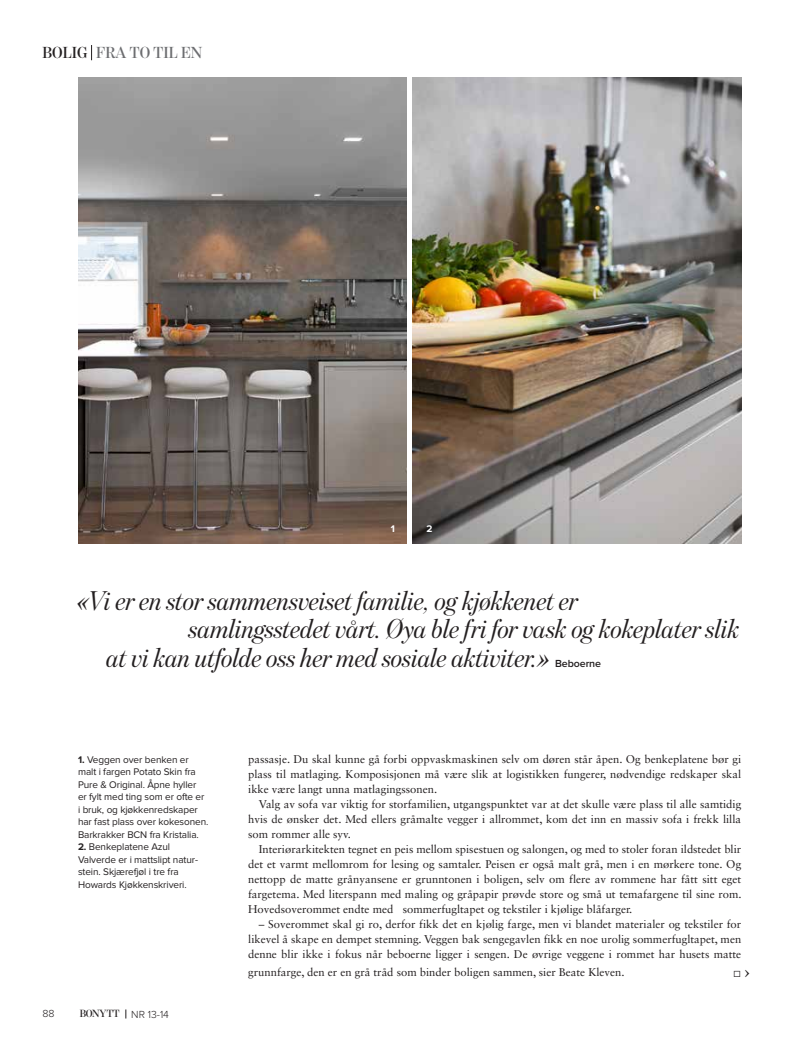
<style>
.page{position:relative;width:798px;height:1056px;background:#fff}
.page>*{position:absolute;margin:0;border:0;box-sizing:border-box;transform-origin:0 0}
.t1{font:italic 27.5px "Benton Mod Disp";letter-spacing:-.01em;color:#231f20}
.t2{font:22.5px "Sabon LT Std";color:#231f20}
.t3{font:600 16.25px "Benton Mod Disp";color:#6c6d70}
.t4{font:11.25px/15px "Sabon LT Std";color:#231f20;text-align:justify}
.t5{font:300 10.62px "Proxima Nova";color:#231f20}
.t6{font:600 10.62px "Proxima Nova";color:#231f20}
.t7{font:10px/12.5px "Proxima Nova";letter-spacing:-.01em;color:#231f20}
.t8{font:700 10px "Proxima Nova";color:#fff}
.s1{color:#231f20}
.s2{font-weight:700}
.s3{font-family:"Benton Mod Disp";font-weight:600}
</style>
<div class="page">
<svg style="left:91px;top:45px;width:1px;height:15px"></svg>
<img style="left:78px;top:78px;width:329px;height:466px">
<img style="left:412px;top:78px;width:329px;height:466px">
<h3 class="t3" style="left:43px;top:43px;width:161px"><span class="s1">BOLIG</span> FRA TO TIL EN</h3>
<p class="t8" style="left:390px;top:523px;width:6px">1</p>
<p class="t8" style="left:426px;top:523px;width:7px">2</p>
<h1 class="t1" style="left:78px;top:585px;width:502px">«Vi er en stor sammensveiset familie, og kjøkkenet er</h1>
<h1 class="t1" style="left:189px;top:614px;width:552px">samlingsstedet vårt. Øya ble fri for vask og kokeplater slik</h1>
<h1 class="t1" style="left:107px;top:642px;width:444px">at vi kan utfolde oss her med sosiale aktiviter.»</h1>
<p class="t6" style="left:555px;top:658px;width:47px">Beboerne</p>
<p class="t7" style="left:78px;top:753px;width:132px"><span class="s2">1.</span> Veggen over benken er malt i fargen Potato Skin fra<br>Pure &amp; Original. Åpne hyller<br>er fylt med ting som er ofte er i bruk, og kjøkkenredskaper har fast plass over kokesonen.<br>Barkrakker BCN fra Kristalia.</p>
<p class="t7" style="left:78px;top:841px;width:121px"><span class="s2">2.</span> Benkeplatene Azul<br>Valverde er i mattslipt natur&shy;stein. Skjærefjøl i tre fra<br>Howards Kjøkkenskriveri.</p>
<p class="t5" style="left:43px;top:1008px;width:14px">88</p>
<p class="t5" style="left:80px;top:1008px;width:91px"><span class="s3">BONYTT</span> NR 13-14</p>
<p class="t4" style="left:248px;top:752px;width:494px">passasje. Du skal kunne gå forbi oppvaskmaskinen selv om døren står åpen. Og benkeplatene bør gi plass til matlaging. Komposisjonen må være slik at logistikken fungerer, nødvendige redskaper skal ikke være langt unna matlagingssonen.</p>
<p class="t4" style="left:248px;top:797px;width:494px;text-indent:11px">Valg av sofa var viktig for storfamilien, utgangspunktet var at det skulle være plass til alle samtidig hvis de ønsker det. Med ellers gråmalte vegger i allrommet, kom det inn en massiv sofa i frekk lilla som rommer alle syv.</p>
<p class="t4" style="left:248px;top:842px;width:494px;text-indent:11px">Interiørarkitekten tegnet en peis mellom spisestuen og salongen, og med to stoler foran ildstedet blir det et varmt mellomrom for lesing og samtaler. Peisen er også malt grå, men i en mørkere tone. Og nettopp de matte grånyansene er grunntonen i boligen, selv om flere av rommene har fått sitt eget fargetema. Med literspann med maling og gråpapir prøvde store og små ut temafargene til sine rom.<br>Hovedsoverommet endte med sommerfugltapet og tekstiler i kjølige blåfarger.</p>
<p class="t4" style="left:248px;top:917px;width:494px;text-indent:11px">– Soverommet skal gi ro, derfor fikk det en kjølig farge, men vi blandet materialer og tekstiler for likevel å skape en dempet stemning. Veggen bak sengegavlen fikk en noe urolig sommerfugltapet, men denne blir ikke i fokus når beboerne ligger i sengen. De øvrige veggene i rommet har husets matte</p>
<p class="t4" style="left:248px;top:965px;width:378px">grunnfarge, den er en grå tråd som binder boligen sammen, sier Beate Kleven.</p>
<h2 class="t2" style="left:743px;top:958px;width:8px">›</h2>
</div>
